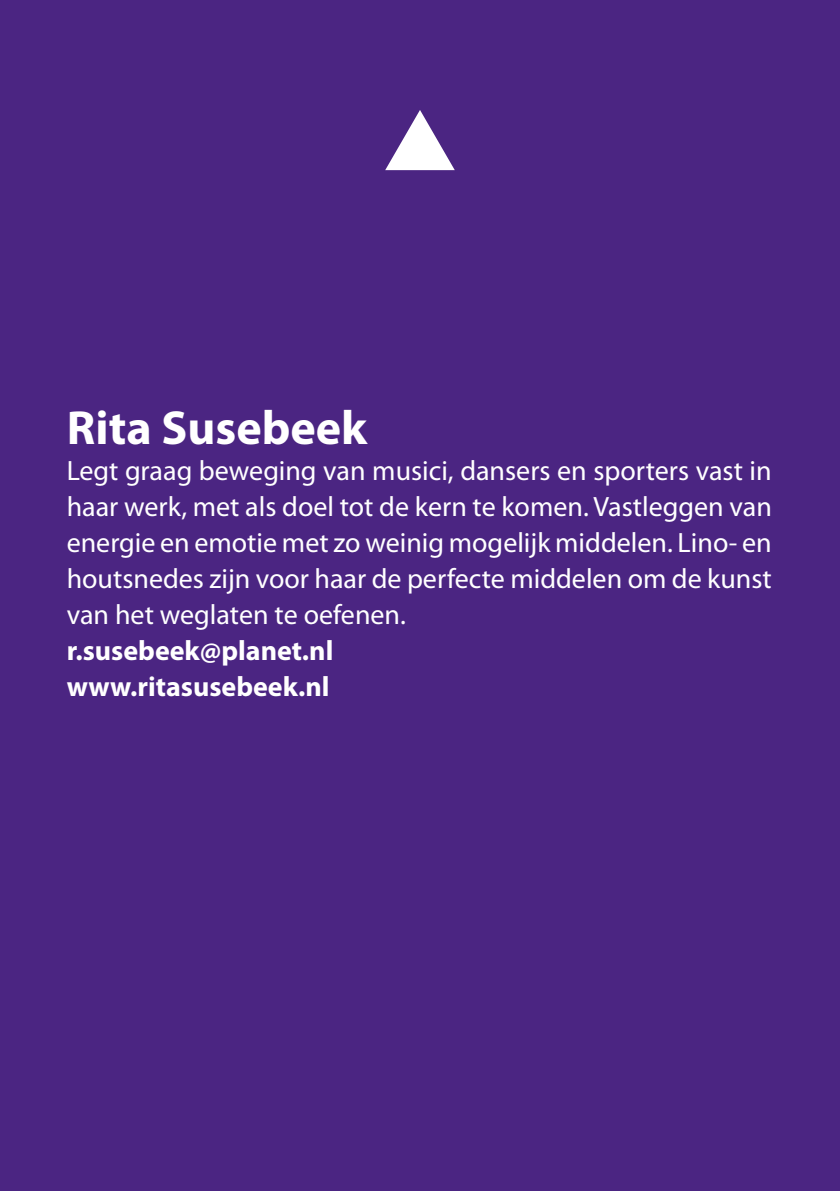
<style>
.page{position:relative;width:840px;height:1191px;background:#fff}
.page>*{position:absolute;margin:0;border:0;box-sizing:border-box;transform-origin:0 0}
.t1{font:700 48px "Myriad Pro";color:#fff}
.t2{font:28px/36px "Myriad Pro";color:#fff;text-align:justify}
.t3{font:700 28px/36px "Myriad Pro";color:#fff}
</style>
<div class="page">
<div style="left:0;top:0;width:839px;height:1191px;background:#4b2582"></div>
<svg style="left:385px;top:110px;width:69px;height:60px"></svg>
<h1 class="t1" style="left:67px;top:401px;width:302px">Rita Susebeek</h1>
<p class="t2" style="left:67px;top:453px;width:706px">Legt graag beweging van musici, dansers en sporters vast in haar werk, met als doel tot de kern te komen. Vastleggen van energie en emotie met zo weinig mogelijk middelen. Lino- en houtsnedes zijn voor haar de perfecte middelen om de kunst van het weglaten te oefenen.</p>
<p class="t3" style="left:67px;top:633px;width:268px">r.susebeek@planet.nl www.ritasusebeek.nl</p>
</div>
